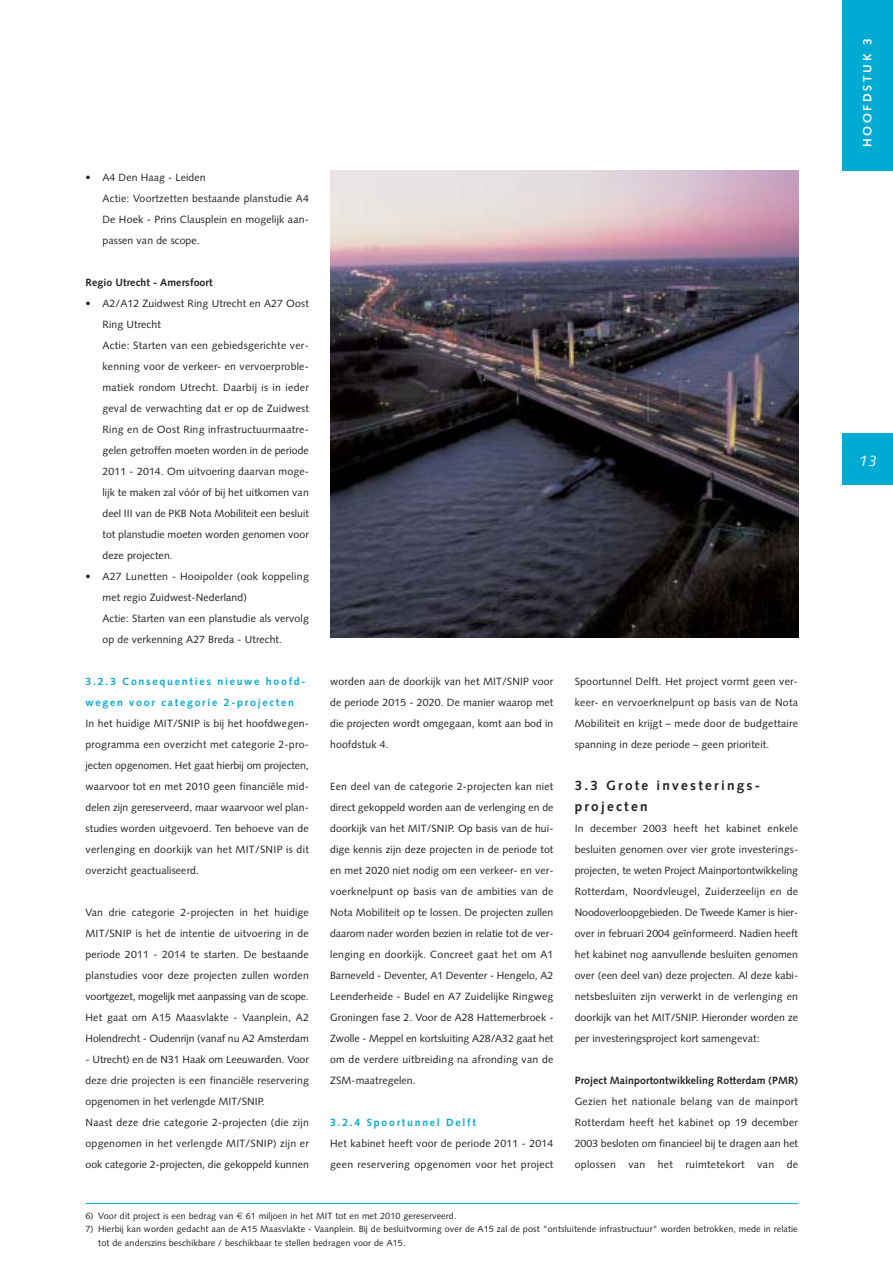
<style>
.page{position:relative;width:893px;height:1263px;background:#fff}
.page>*{position:absolute;margin:0;border:0;box-sizing:border-box;transform-origin:0 0}
.t1{font:italic 15px "Syntax";color:#fff}
.t2{font:700 13.5px/21px "Syntax";letter-spacing:.165em;color:#231f1f}
.t3{font:700 12px "Syntax";letter-spacing:.22em;color:#fff}
.t4{font:10.5px/21px "Syntax";letter-spacing:.01em;color:#231f1f;text-align:justify}
.t5{font:700 10.5px/21px "Syntax";letter-spacing:.165em;color:#00aad3}
.t6{font:700 10.5px "Syntax";letter-spacing:.01em;color:#231f1f}
.t7{font:9px/13.5px "Syntax";letter-spacing:.01em;color:#231f1f}
.s1{font-family:"Euro Collection"}
</style>
<div class="page">
<div style="left:842px;top:434px;width:50px;height:51px;background:#00aad3"></div>
<div style="left:842px;top:0;width:50px;height:170px;background:#00aad3"></div>
<hr style="left:85px;top:1203px;width:713px;height:1px;background:#00aad3">
<img style="left:330px;top:170px;width:468px;height:468px">
<p class="t4" style="left:102px;top:168px;width:208px;text-align:left;text-indent:-17px">• A4 Den Haag - Leiden<br>Actie: Voortzetten bestaande planstudie A4<br>De Hoek - Prins Clausplein en mogelijk aan&shy;passen van de scope.</p>
<p class="t6" style="left:85px;top:278px;width:129px">Regio Utrecht - Amersfoort</p>
<p class="t4" style="left:102px;top:294px;width:208px;text-align:left;text-indent:-17px">• A2/A12 Zuidwest Ring Utrecht en A27 Oost Ring Utrecht<br>Actie: Starten van een gebiedsgerichte ver&shy;kenning voor de verkeer- en vervoerproble&shy;matiek rondom Utrecht. Daarbij is in ieder geval de verwachting dat er op de Zuidwest Ring en de Oost Ring infrastructuurmaatre&shy;gelen getroffen moeten worden in de periode 2011 - 2014. Om uitvoering daarvan moge&shy;lijk te maken zal vóór of bij het uitkomen van deel III van de PKB Nota Mobiliteit een besluit tot planstudie moeten worden genomen voor deze projecten.</p>
<p class="t4" style="left:102px;top:567px;width:208px;text-align:left;text-indent:-17px">• A27 Lunetten - Hooipolder (ook koppeling met regio Zuidwest-Nederland)<br>Actie: Starten van een planstudie als vervolg op de verkenning A27 Breda - Utrecht.</p>
<p class="t5" style="left:85px;top:672px;width:221px">3.2.3 Consequenties nieuwe hoofd&shy;wegen voor categorie 2-projecten</p>
<p class="t4" style="left:85px;top:714px;width:225px">In het huidige MIT/SNIP is bij het hoofdwegen&shy;programma een overzicht met categorie 2-pro&shy;jecten opgenomen. Het gaat hierbij om projecten, waarvoor tot en met 2010 geen financiële mid&shy;delen zijn gereserveerd, maar waarvoor wel plan&shy;studies worden uitgevoerd. Ten behoeve van de verlenging en doorkijk van het MIT/SNIP is dit overzicht geactualiseerd.</p>
<p class="t4" style="left:85px;top:903px;width:225px">Van drie categorie 2-projecten in het huidige MIT/SNIP is het de intentie de uitvoering in de periode 2011 - 2014 te starten. De bestaande planstudies voor deze projecten zullen worden voortgezet, mogelijk met aanpassing van de scope.<br>Het gaat om A15 Maasvlakte - Vaanplein, A2<br>Holendrecht - Oudenrijn (vanaf nu A2 Amsterdam</p>
<p class="t4" style="left:85px;top:1050px;width:225px;text-align:left">- Utrecht) en de N31 Haak om Leeuwarden. Voor deze drie projecten is een financiële reservering opgenomen in het verlengde MIT/SNIP.<br>Naast deze drie categorie 2-projecten (die zijn opgenomen in het verlengde MIT/SNIP) zijn er ook categorie 2-projecten, die gekoppeld kunnen</p>
<p class="t4" style="left:330px;top:672px;width:225px">worden aan de doorkijk van het MIT/SNIP voor de periode 2015 - 2020. De manier waarop met die projecten wordt omgegaan, komt aan bod in hoofdstuk 4.</p>
<p class="t4" style="left:330px;top:777px;width:225px">Een deel van de categorie 2-projecten kan niet direct gekoppeld worden aan de verlenging en de doorkijk van het MIT/SNIP. Op basis van de hui&shy;dige kennis zijn deze projecten in de periode tot en met 2020 niet nodig om een verkeer- en ver&shy;voerknelpunt op basis van de ambities van de Nota Mobiliteit op te lossen. De projecten zullen daarom nader worden bezien in relatie tot de ver&shy;lenging en doorkijk. Concreet gaat het om A1<br>Barneveld - Deventer, A1 Deventer - Hengelo, A2<br>Leenderheide - Budel en A7 Zuidelijke Ringweg Groningen fase 2. Voor de A28 Hattemerbroek - Zwolle - Meppel en kortsluiting A28/A32 gaat het om de verdere uitbreiding na afronding van de ZSM-maatregelen.</p>
<p class="t5" style="left:330px;top:1113px;width:147px">3.2.4 Spoortunnel Delft</p>
<p class="t4" style="left:330px;top:1134px;width:225px">Het kabinet heeft voor de periode 2011 - 2014 geen reservering opgenomen voor het project</p>
<p class="t4" style="left:574px;top:672px;width:225px">Spoortunnel Delft. Het project vormt geen ver&shy;keer- en vervoerknelpunt op basis van de Nota Mobiliteit en krijgt – mede door de budgettaire spanning in deze periode – geen prioriteit.</p>
<p class="t2" style="left:574px;top:776px;width:187px">3.3 Grote investerings&shy;projecten</p>
<p class="t4" style="left:574px;top:819px;width:225px">In december 2003 heeft het kabinet enkele besluiten genomen over vier grote investerings&shy;projecten, te weten Project Mainportontwikkeling Rotterdam, Noordvleugel, Zuiderzeelijn en de Noodoverloopgebieden. De Tweede Kamer is hier&shy;over in februari 2004 geïnformeerd. Nadien heeft het kabinet nog aanvullende besluiten genomen over (een deel van) deze projecten. Al deze kabi&shy;netsbesluiten zijn verwerkt in de verlenging en doorkijk van het MIT/SNIP. Hieronder worden ze per investeringsproject kort samengevat:</p>
<p class="t6" style="left:574px;top:1076px;width:225px">Project Mainportontwikkeling Rotterdam (PMR)</p>
<p class="t4" style="left:574px;top:1092px;width:225px">Gezien het nationale belang van de mainport Rotterdam heeft het kabinet op 19 december 2003 besloten om financieel bij te dragen aan het oplossen van het ruimtetekort van de</p>
<p class="t7" style="left:85px;top:1210px;width:372px">6) Voor dit project is een bedrag van <span class="s1">E</span> 61 miljoen in het MIT tot en met 2010 gereserveerd.</p>
<p class="t7" style="left:98px;top:1223px;width:701px;text-indent:-13px">7) Hierbij kan worden gedacht aan de A15 Maasvlakte - Vaanplein. Bij de besluitvorming over de A15 zal de post "ontsluitende infrastructuur" worden betrokken, mede in relatie tot de anderszins beschikbare / beschikbaar te stellen bedragen voor de A15.</p>
<p class="t3" style="left:862px;top:147px;width:110px;rotate:-90deg">HOOFDSTUK 3</p>
<h1 class="t1" style="left:859px;top:455px;width:19px">13</h1>
</div>
